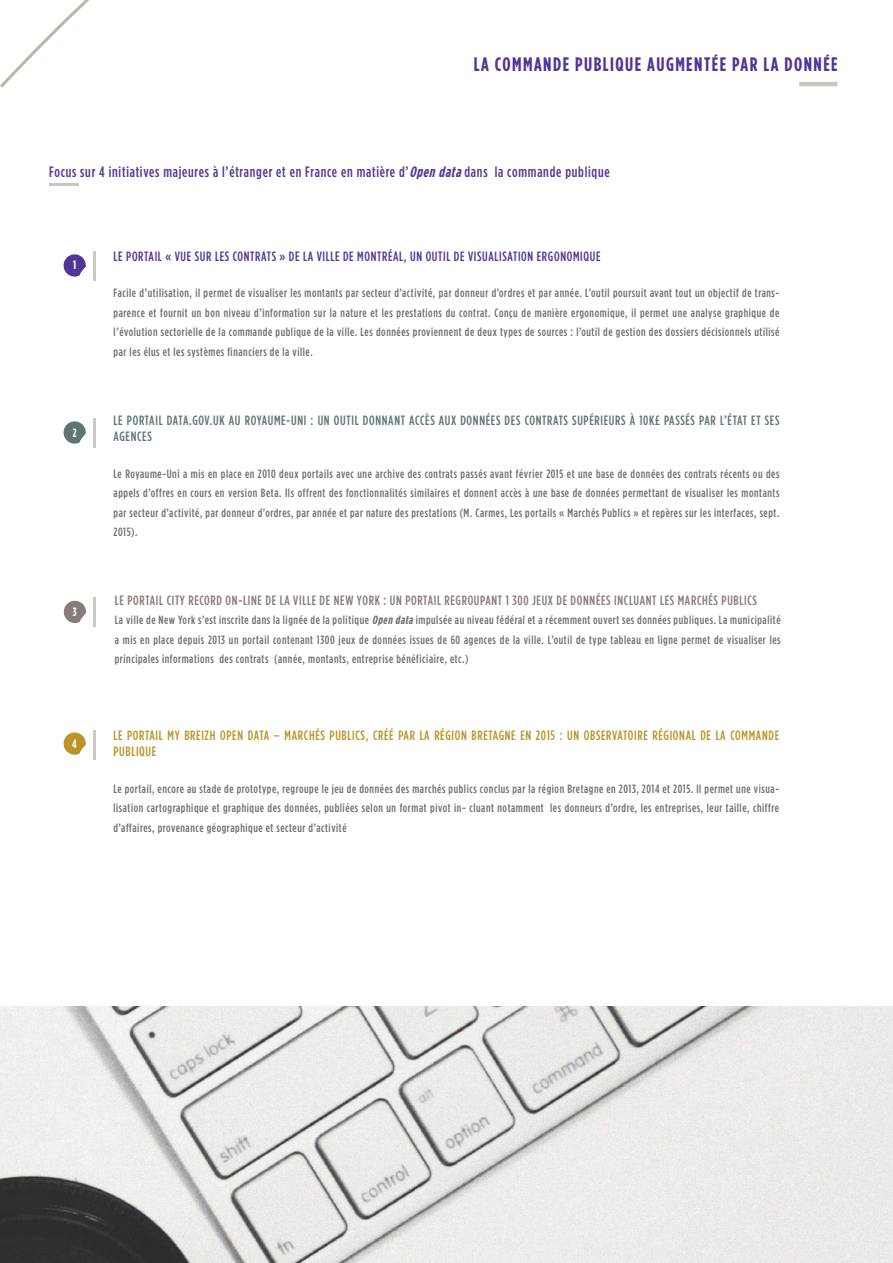
<style>
.page{position:relative;width:893px;height:1263px;background:#fff}
.page>*{position:absolute;margin:0;border:0;box-sizing:border-box;transform-origin:0 0}
.t1{font:700 19.5px "Gotham Condensed";letter-spacing:.075em;color:#503795}
.t2{font:500 15px "Gotham Condensed";letter-spacing:.05em;color:#503795}
.t3{font:500 13.5px/16.2px "Gotham Condensed";letter-spacing:.05em;color:#5e7574}
.t4{font:500 13.5px/16.2px "Gotham Condensed";letter-spacing:.05em;color:#ba9428}
.t5{font:500 13.5px "Gotham Condensed";letter-spacing:.05em;color:#877c78}
.t6{font:500 13.5px "Gotham Condensed";letter-spacing:.05em;color:#503795}
.t7{font:500 12px/19.5px "Gotham Condensed";letter-spacing:.05em;color:#6d6e71;text-align:justify}
.t8{font:700 12px "Gotham Condensed";color:#fff}
.s1{font-weight:700;font-style:italic}
</style>
<div class="page">
<hr style="left:799px;top:82px;width:38px;height:4px;background:#cbc8c0">
<svg style="left:0;top:0;width:89px;height:88px"></svg>
<hr style="left:94px;top:251px;width:2px;height:30px;background:#cbc8c0">
<svg style="left:64px;top:254px;width:22px;height:23px"></svg>
<hr style="left:94px;top:418px;width:2px;height:29px;background:#cbc8c0">
<svg style="left:64px;top:421px;width:22px;height:23px"></svg>
<hr style="left:49px;top:183px;width:29px;height:3px;background:#cbc8c0">
<img style="left:0;top:1007px;width:893px;height:256px">
<hr style="left:93px;top:730px;width:3px;height:30px;background:#cbc8c0">
<svg style="left:64px;top:732px;width:22px;height:23px"></svg>
<svg style="left:64px;top:601px;width:22px;height:22px"></svg>
<hr style="left:93px;top:597px;width:3px;height:29px;background:#cbc8c0">
<h1 class="t1" style="left:474px;top:53px;width:365px">LA COMMANDE PUBLIQUE AUGMENTÉE PAR LA DONNÉE</h1>
<p class="t2" style="left:49px;top:163px;width:562px">Focus sur 4 initiatives majeures à l’étranger et en France en matière d’<span class="s1">Open data</span>dans la commande publique</p>
<p class="t8" style="left:73px;top:258px;width:5px">1</p>
<p class="t8" style="left:73px;top:426px;width:5px">2</p>
<p class="t8" style="left:73px;top:604px;width:5px">3</p>
<p class="t8" style="left:72px;top:736px;width:6px">4</p>
<p class="t6" style="left:114px;top:249px;width:488px">LE PORTAIL « VUE SUR LES CONTRATS » DE LA VILLE DE MONTRÉAL, UN OUTIL DE VISUALISATION ERGONOMIQUE</p>
<p class="t7" style="left:114px;top:283px;width:667px">Facile d’utilisation, il permet de visualiser les montants par secteur d’activité, par donneur d’ordres et par année. L’outil poursuit avant tout un objectif de trans&shy;parence et fournit un bon niveau d’information sur la nature et les prestations du contrat. Conçu de manière ergonomique, il permet une analyse graphique de l’évolution sectorielle de la commande publique de la ville. Les données proviennent de deux types de sources : l’outil de gestion des dossiers décisionnels utilisé par les élus et les systèmes financiers de la ville.</p>
<p class="t3" style="left:114px;top:412px;width:667px">LE PORTAIL DATA.GOV.UK AU ROYAUME-UNI : UN OUTIL DONNANT ACCÈS AUX DONNÉES DES CONTRATS SUPÉRIEURS À 10K£ PASSÉS PAR L’ÉTAT ET SES<br>AGENCES</p>
<p class="t7" style="left:114px;top:464px;width:667px">Le Royaume-Uni a mis en place en 2010 deux portails avec une archive des contrats passés avant février 2015 et une base de données des contrats récents ou des appels d’offres en cours en version Beta. Ils offrent des fonctionnalités similaires et donnent accès à une base de données permettant de visualiser les montants par secteur d’activité, par donneur d’ordres, par année et par nature des prestations (M. Carmes, Les portails « Marchés Publics » et repères sur les interfaces, sept.<br>2015).</p>
<p class="t5" style="left:115px;top:593px;width:644px">LE PORTAIL CITY RECORD ON-LINE DE LA VILLE DE NEW YORK : UN PORTAIL REGROUPANT 1 300 JEUX DE DONNÉES INCLUANT LES MARCHÉS PUBLICS</p>
<p class="t7" style="left:115px;top:610px;width:667px">La ville de New York s’est inscrite dans la lignée de la politique <span class="s1">Open data</span>impulsée au niveau fédéral et a récemment ouvert ses données publiques. La municipalité a mis en place depuis 2013 un portail contenant 1300 jeux de données issues de 60 agences de la ville. L’outil de type tableau en ligne permet de visualiser les principales informations des contrats (année, montants, entreprise bénéficiaire, etc.)</p>
<p class="t4" style="left:113px;top:727px;width:667px">LE PORTAIL MY BREIZH OPEN DATA – MARCHÉS PUBLICS, CRÉÉ PAR LA RÉGION BRETAGNE EN 2015 : UN OBSERVATOIRE RÉGIONAL DE LA COMMANDE<br>PUBLIQUE</p>
<p class="t7" style="left:113px;top:778px;width:667px">Le portail, encore au stade de prototype, regroupe le jeu de données des marchés publics conclus par la région Bretagne en 2013, 2014 et 2015. Il permet une visua&shy;lisation cartographique et graphique des données, publiées selon un format pivot in- cluant notamment les donneurs d’ordre, les entreprises, leur taille, chiffre d’affaires, provenance géographique et secteur d’activité</p>
</div>
